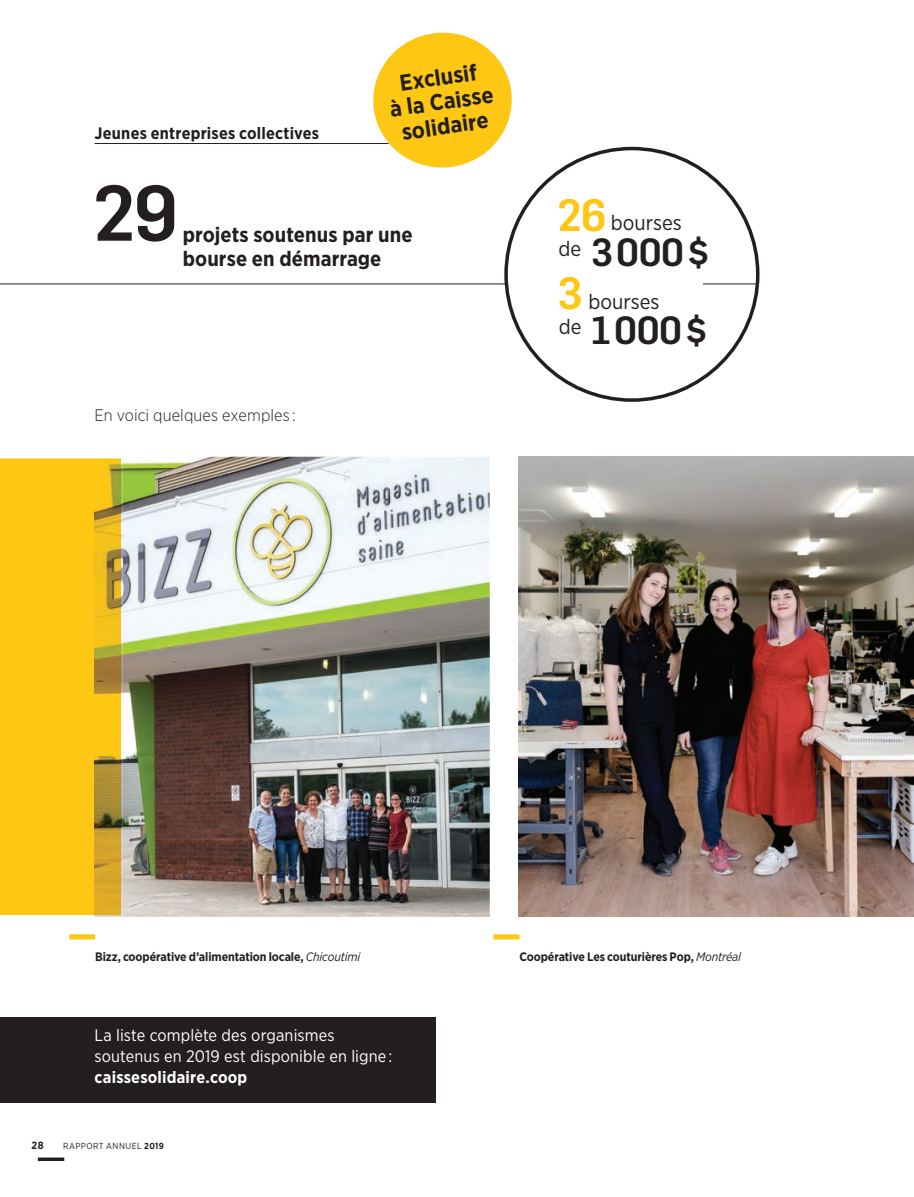
<style>
.page{position:relative;width:914px;height:1197px;background:#fff}
.page>*{position:absolute;margin:0;border:0;box-sizing:border-box;transform-origin:0 0}
.t1{font:500 77px "Flama";color:#231f20}
.t2{font:500 44.27px/77.9px "Flama";color:#fec713}
.t3{font:500 38.5px/77.9px "Flama";letter-spacing:-.015em;color:#231f20}
.t4{font:700 22.75px/24.5px "Gotham Narrow";color:#231f20;text-align:center}
.t5{font:700 21px/24.5px "Gotham Narrow";letter-spacing:.005em;color:#231f20}
.t6{font:21px "Gotham Narrow";color:#231f20}
.t7{font:16.62px/21px "Gotham Narrow";letter-spacing:.005em;color:#fff}
.t8{font:700 16.62px "Gotham Narrow";letter-spacing:.01em;color:#231f20}
.t9{font:300 16.62px "Gotham Narrow";letter-spacing:.005em;color:#231f20}
.t10{font:700 16.62px "Gotham Narrow";letter-spacing:.01em;color:#fff}
.t11{font:700 12.25px "Gotham Narrow";letter-spacing:-.01em;color:#231f20}
.t12{font:700 10.5px "Gotham Narrow";color:#231f20}
.t13{font:8.75px "Gotham Narrow";letter-spacing:.055em;color:#231f20}
.s1{font-weight:400;font-style:italic}
.s2{font-weight:700}
</style>
<div class="page">
<hr style="left:38px;top:1158px;width:26px;height:3px;background:#231f20">
<hr style="left:94px;top:143px;width:294px;height:1px;background:#231f20">
<svg style="left:373px;top:32px;width:139px;height:136px"></svg>
<hr style="left:0;top:284px;width:506px;height:1px;background:#231f20">
<hr style="left:703px;top:284px;width:54px;height:1px;background:#231f20">
<img style="left:123px;top:457px;width:367px;height:460px">
<img style="left:518px;top:457px;width:396px;height:460px">
<div style="left:0;top:458px;width:94px;height:457px;background:#fec713"></div>
<img style="left:94px;top:458px;width:29px;height:459px">
<div style="left:69px;top:934px;width:26px;height:6px;background:#fec713"></div>
<div style="left:493px;top:934px;width:26px;height:6px;background:#fec713"></div>
<div style="left:0;top:1017px;width:435px;height:85px;background:#231f20"></div>
<h3 class="t8" style="left:94px;top:123px;width:226px">Jeunes entreprises collectives</h3>
<h3 class="t4" style="left:385px;top:72px;width:106px;rotate:-8deg">Exclusif<br>à la Caisse solidaire</h3>
<h1 class="t1" style="left:92px;top:158px;width:88px">29</h1>
<h3 class="t5" style="left:183px;top:222px;width:231px">projets soutenus par une bourse en démarrage</h3>
<h3 class="t9" style="left:94px;top:405px;width:202px">En voici quelques exemples :</h3>
<h2 class="t2" style="left:556px;top:173px;width:51px">26<br>3</h2>
<h3 class="t6" style="left:611px;top:209px;width:73px">bourses</h3>
<h3 class="t3" style="left:590px;top:210px;width:120px">3 000 $<br>1 000 $</h3>
<h3 class="t6" style="left:558px;top:236px;width:24px">de</h3>
<h3 class="t6" style="left:588px;top:288px;width:73px">bourses</h3>
<h3 class="t6" style="left:559px;top:314px;width:24px">de</h3>
<p class="t11" style="left:95px;top:949px;width:266px">Bizz, coopérative d’alimentation locale, <span class="s1">Chicoutimi</span></p>
<p class="t11" style="left:519px;top:949px;width:223px">Coopérative Les couturières Pop, <span class="s1">Montréal</span></p>
<h3 class="t7" style="left:94px;top:1025px;width:299px">La liste complète des organismes soutenus en 2019 est disponible en ligne :</h3>
<h3 class="t10" style="left:94px;top:1067px;width:154px">caissesolidaire.coop</h3>
<p class="t12" style="left:32px;top:1139px;width:14px">28</p>
<p class="t13" style="left:63px;top:1141px;width:102px">RAPPORT ANNUEL <span class="s2">2019</span></p>
</div>
